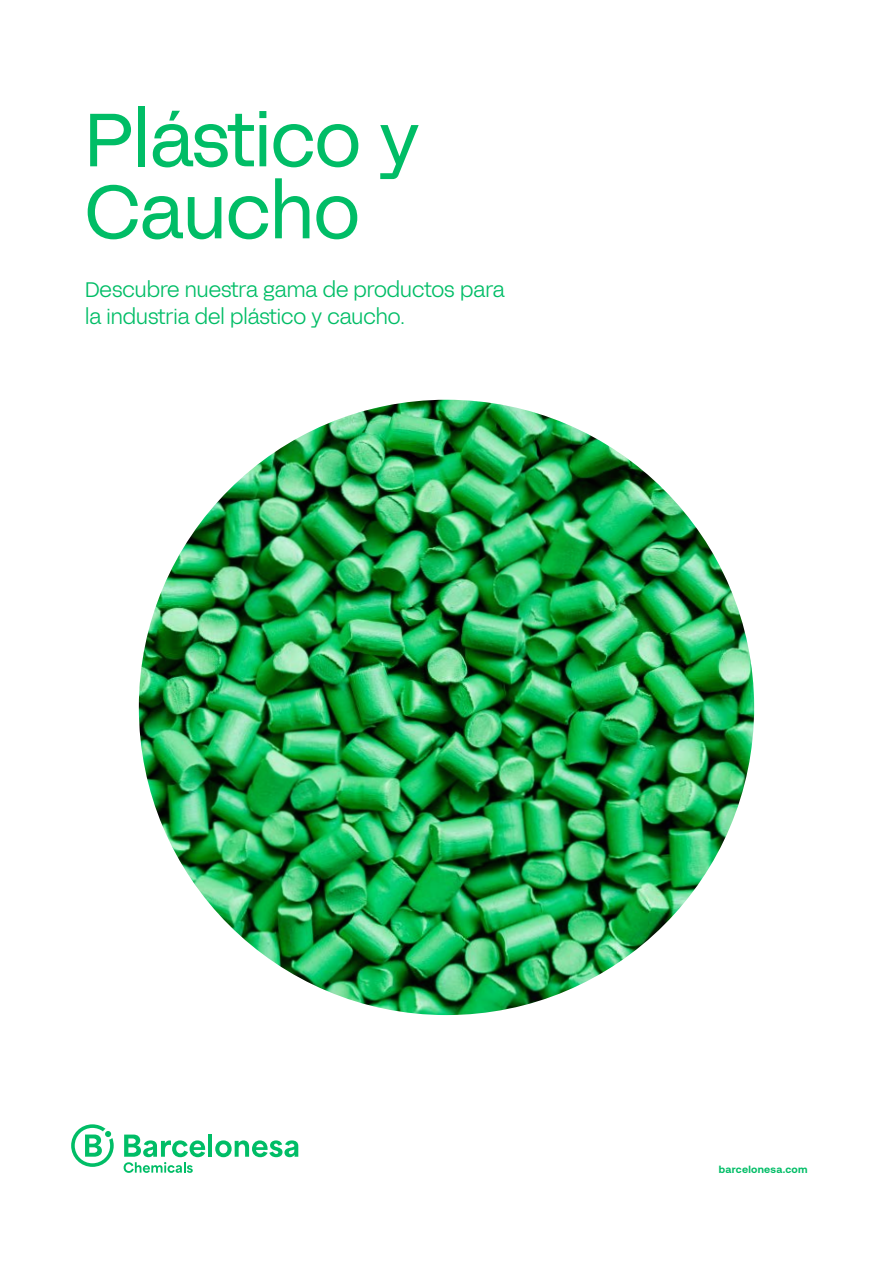
<style>
.page{position:relative;width:893px;height:1263px;background:#fff}
.page>*{position:absolute;margin:0;border:0;box-sizing:border-box;transform-origin:0 0}
.t1{font:500 75px/72px "Acid Grotesk";color:#00bd66}
.t2{font:21px/27px "Acid Grotesk";color:#00bd66}
.t3{font:700 10.5px "Aeonik";letter-spacing:.025em;color:#00bd66}
</style>
<div class="page">
<img style="left:139px;top:400px;width:615px;height:615px;border-radius:308px">
<hr style="left:208px;top:1134px;width:4px;height:23px;background:#00bd66">
<svg style="left:215px;top:1140px;width:83px;height:17px"></svg>
<svg style="left:71px;top:1124px;width:43px;height:43px"></svg>
<svg style="left:124px;top:1134px;width:81px;height:39px"></svg>
<h1 class="t1" style="left:85px;top:107px;width:336px">Plástico y<br>Caucho</h1>
<p class="t2" style="left:85px;top:277px;width:421px">Descubre nuestra gama de productos para la industria del plástico y caucho.</p>
<p class="t3" style="left:719px;top:1163px;width:90px">barcelonesa.com</p>
</div>
